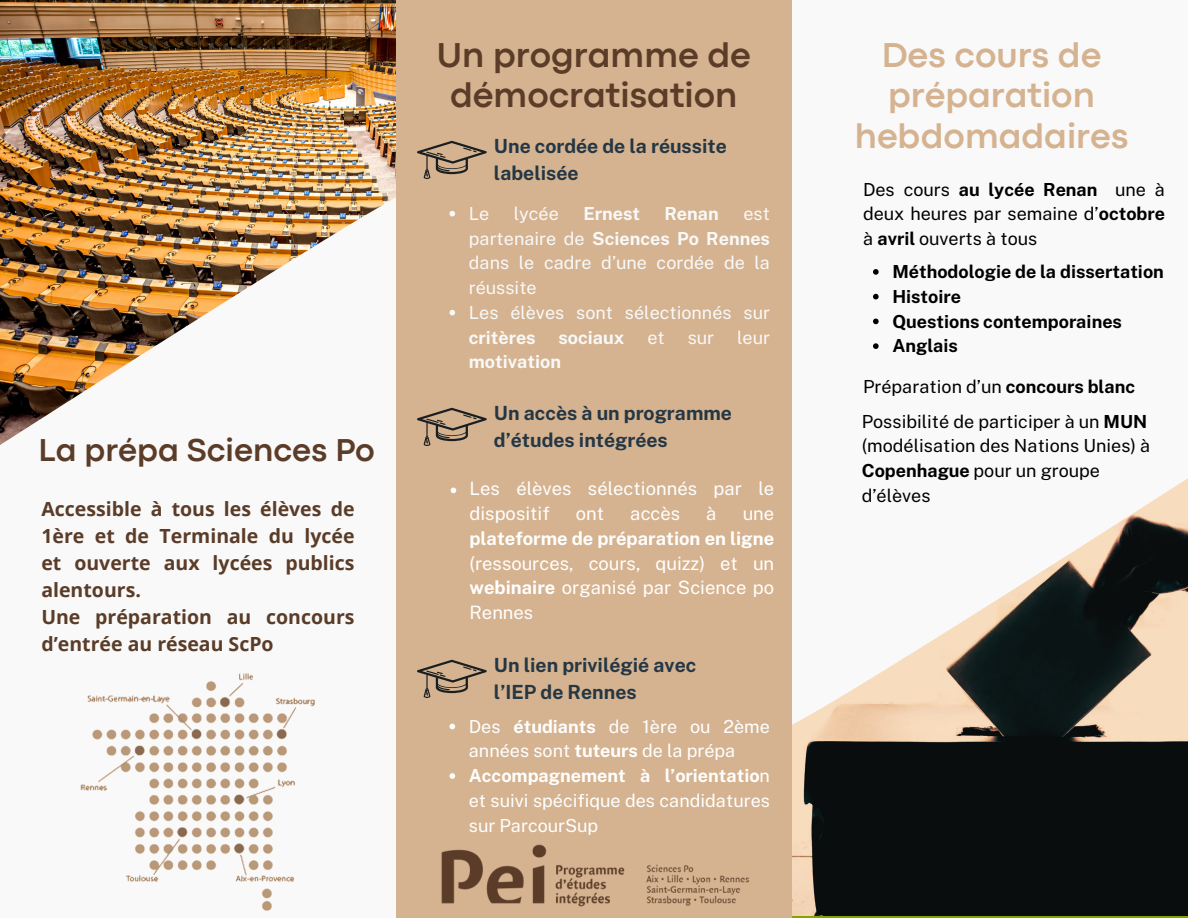
<style>
.page{position:relative;width:1188px;height:918px;background:#f9f9f9}
.page>*{position:absolute;margin:0;border:0;box-sizing:border-box;transform-origin:0 0}
.t1{font:700 36px/40.5px "Codec Pro";color:#d5b390;text-align:center}
.t2{font:700 36px/40.5px "Codec Pro";color:#5a3c28;text-align:center}
.t3{font:700 33px "Codec Pro";color:#5a3c28}
.t4{font:700 19.5px/27px "Open Sans";color:#5a3c28}
.t5{font:700 19.5px/27px "Public Sans";color:#253744}
.t6{font:18.45px/24.8px "Public Sans";color:#fff}
.t7{font:18px/24.8px "Public Sans";color:#000;text-align:justify}
.t8{font:18px/24.8px "Public Sans";color:#fff}
.t9{font:18px/24.8px "Public Sans";color:#f9f9f9;text-align:justify}
.t10{font:700 18px "Public Sans";color:#000}
.t11{font:700 18px "Public Sans";color:#f9f9f9}
.s1{font-weight:700}
</style>
<div class="page">
<img style="left:0;top:0;width:396px;height:184px">
<img style="left:0;top:187px;width:396px;height:258px">
<img style="left:792px;top:732px;width:396px;height:184px">
<svg style="left:792px;top:478px;width:396px;height:251px"></svg>
<div style="left:396px;top:0;width:396px;height:918px;background:#d5b390"></div>
<svg style="left:417px;top:141px;width:70px;height:38px"></svg>
<svg style="left:417px;top:408px;width:70px;height:38px"></svg>
<svg style="left:417px;top:660px;width:70px;height:38px"></svg>
<img style="left:441px;top:844px;width:308px;height:63px">
<img style="left:80px;top:673px;width:235px;height:238px">
<svg style="left:873px;top:269px;width:6px;height:6px"></svg>
<svg style="left:873px;top:294px;width:6px;height:5px"></svg>
<svg style="left:873px;top:319px;width:6px;height:5px"></svg>
<svg style="left:873px;top:343px;width:6px;height:6px"></svg>
<svg style="left:449px;top:211px;width:6px;height:5px"></svg>
<svg style="left:449px;top:310px;width:6px;height:5px"></svg>
<svg style="left:449px;top:724px;width:6px;height:5px"></svg>
<svg style="left:449px;top:773px;width:6px;height:6px"></svg>
<svg style="left:451px;top:488px;width:5px;height:5px"></svg>
<p class="t3" style="left:39px;top:439px;width:338px">La prépa Sciences Po</p>
<p class="t4" style="left:41px;top:495px;width:315px">Accessible à tous les élèves de<br>1ère et de Terminale du lycée et ouverte aux lycées publics alentours.<br>Une préparation au concours d’entrée au réseau ScPo</p>
<p class="t2" style="left:437px;top:37px;width:316px">Un programme de démocratisation</p>
<p class="t5" style="left:494px;top:133px;width:234px">Une cordée de la réussite labelisée</p>
<p class="t9" style="left:469px;top:201px;width:22px">Le</p>
<p class="t9" style="left:514px;top:201px;width:46px">lycée</p>
<p class="t11" style="left:583px;top:203px;width:58px">Ernest</p>
<p class="t11" style="left:664px;top:203px;width:56px">Renan</p>
<p class="t9" style="left:469px;top:201px;width:303px;text-indent:275px">est partenaire de <span class="s1">Sciences Po Rennes </span>dans le cadre d’une cordée de la réussite</p>
<h1 class="t9" style="left:469px;top:300px;width:303px">Les élèves sont sélectionnés sur <span class="s1">critères</span></h1>
<h1 class="t11" style="left:558px;top:326px;width:67px">sociaux</h1>
<h1 class="t9" style="left:647px;top:325px;width:19px">et</h1>
<h1 class="t9" style="left:688px;top:325px;width:28px">sur</h1>
<h1 class="t9" style="left:737px;top:325px;width:34px">leur</h1>
<h1 class="t11" style="left:469px;top:351px;width:94px">motivation</h1>
<p class="t5" style="left:494px;top:400px;width:240px">Un accès à un programme d’études intégrées</p>
<p class="t6" style="left:470px;top:476px;width:306px">Les élèves sélectionnés par le dispositif</p>
<p class="t6" style="left:576px;top:501px;width:30px">ont</p>
<p class="t6" style="left:630px;top:501px;width:52px">accès</p>
<p class="t6" style="left:706px;top:501px;width:12px">à</p>
<p class="t6" style="left:470px;top:501px;width:306px;text-align:justify;text-indent:273px">une <span class="s1">plateforme de préparation en ligne </span>(ressources, cours, quizz) et un <span class="s1">webinaire</span> organisé par Science po Rennes</p>
<p class="t5" style="left:494px;top:652px;width:204px">Un lien privilégié avec l’IEP de Rennes</p>
<p class="t8" style="left:469px;top:714px;width:303px">Des <span class="s1">étudiants</span> de 1ère ou 2ème années sont <span class="s1">tuteurs</span> de la prépa</p>
<p class="t8" style="left:469px;top:763px;width:303px;text-align:justify"><span class="s1">Accompagnement à l’orientatio</span>n et suivi spécifique des candidatures sur ParcourSup</p>
<p class="t1" style="left:855px;top:37px;width:275px">Des cours de préparation hebdomadaires</p>
<p class="t7" style="left:863px;top:177px;width:304px">Des cours <span class="s1">au lycée Renan</span> une à deux heures par semaine d’<span class="s1">octobre </span>à <span class="s1">avril</span> ouverts à tous</p>
<p class="t10" style="left:892px;top:261px;width:273px">Méthodologie de la dissertation</p>
<p class="t10" style="left:892px;top:286px;width:70px">Histoire</p>
<h2 class="t10" style="left:892px;top:310px;width:231px">Questions contemporaines</h2>
<p class="t10" style="left:892px;top:335px;width:67px">Anglais</p>
<p class="t7" style="left:863px;top:374px;width:274px">Préparation d’un <span class="s1">concours blanc</span></p>
<h1 class="t7" style="left:862px;top:409px;width:290px;text-align:left">Possibilité de participer à un <span class="s1">MUN </span>(modélisation des Nations Unies) à<br><span class="s1">Copenhague</span> pour un groupe d’élèves</h1>
</div>
